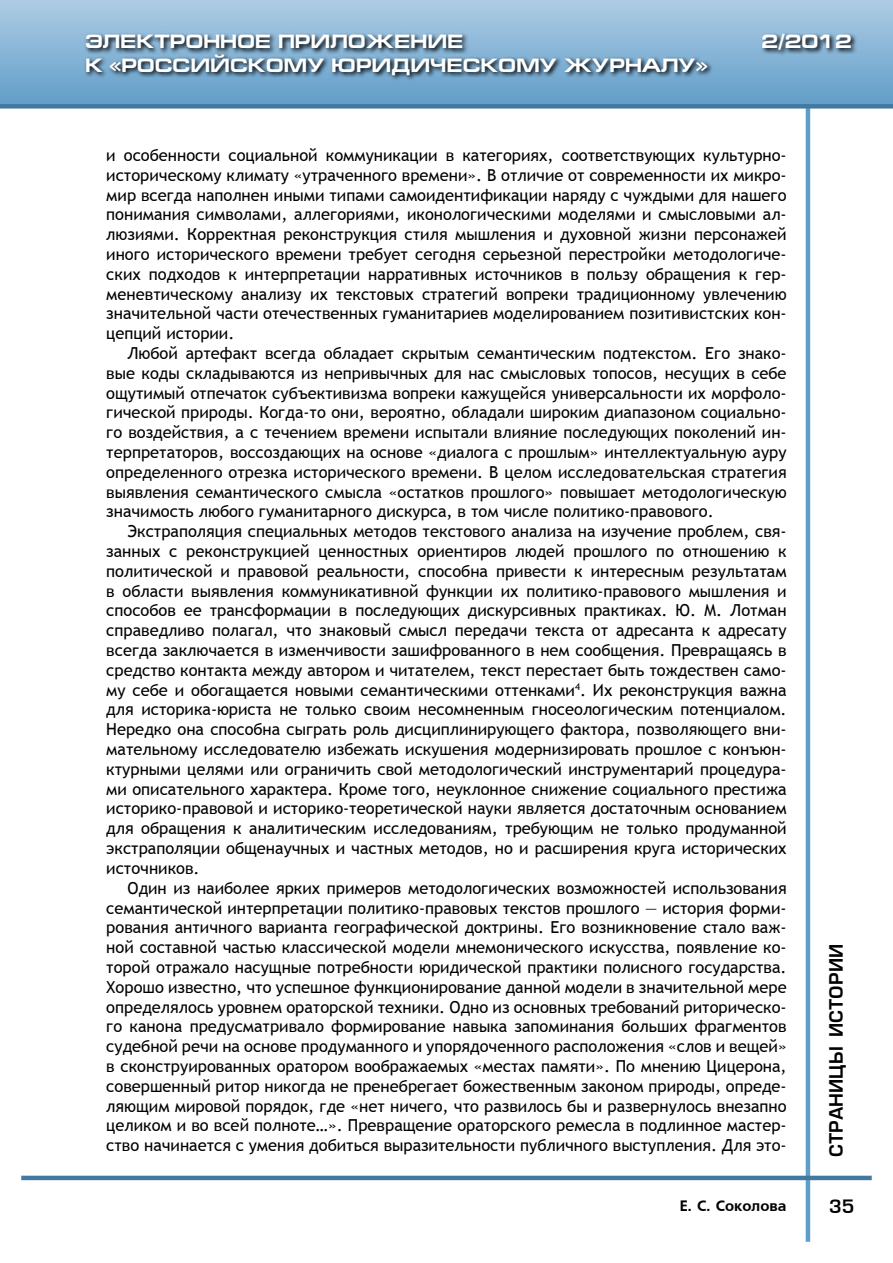
<style>
.page{position:relative;width:893px;height:1263px;background:#fff}
.page>*{position:absolute;margin:0;border:0;box-sizing:border-box;transform-origin:0 0}
.t1{font:700 19.5px "Europe Ext";color:#fff}
.t2{font:18px "Europe Demi Normal";color:#000}
.t3{font:16.5px/19.8px "Trebuchet MS";color:#000;text-align:justify}
.t4{font:15px "Free Set Bold Cyrillic";color:#000}
</style>
<div class="page">
<hr style="left:806px;top:91px;width:4px;height:1151px;background:#5f9ec9">
<hr style="left:21px;top:1176px;width:851px;height:4px;background:#4279a0">
<div style="left:0;top:0;width:893px;height:106px;background:linear-gradient(to bottom,#aecce4,#619dc9)"></div>
<div style="left:0;top:104px;width:893px;height:5px;background:#4279a0"></div>
<svg style="left:83px;top:31px;width:810px;height:121px"></svg>
<p class="t1" style="left:85px;top:31px;width:380px">ЭЛЕКТРОННОЕ ПРИЛОЖЕНИЕ</p>
<p class="t1" style="left:761px;top:31px;width:92px">2/2012</p>
<p class="t1" style="left:85px;top:54px;width:624px">К «РОССИЙСКОМУ ЮРИДИЧЕСКОМУ ЖУРНАЛУ»</p>
<p class="t3" style="left:106px;top:145px;width:682px">и особенности социальной коммуникации в категориях, соответствующих культурно&shy;историческому климату «утраченного времени». В отличие от современности их микро&shy;мир всегда наполнен иными типами самоидентификации наряду с чуждыми для нашего понимания символами, аллегориями, иконологическими моделями и смысловыми ал&shy;люзиями. Корректная реконструкция стиля мышления и духовной жизни персонажей иного исторического времени требует сегодня серьезной перестройки методологиче&shy;ских подходов к интерпретации нарративных источников в пользу обращения к гер&shy;меневтическому анализу их текстовых стратегий вопреки традиционному увлечению значительной части отечественных гуманитариев моделированием позитивистских кон&shy;цепций истории.</p>
<p class="t3" style="left:106px;top:343px;width:682px;text-indent:21px">Любой артефакт всегда обладает скрытым семантическим подтекстом. Его знако&shy;вые коды складываются из непривычных для нас смысловых топосов, несущих в себе ощутимый отпечаток субъективизма вопреки кажущейся универсальности их морфоло&shy;гической природы. Когда-то они, вероятно, обладали широким диапазоном социально&shy;го воздействия, а с течением времени испытали влияние последующих поколений ин&shy;терпретаторов, воссоздающих на основе «диалога с прошлым» интеллектуальную ауру определенного отрезка исторического времени. В целом исследовательская стратегия выявления семантического смысла «остатков прошлого» повышает методологическую значимость любого гуманитарного дискурса, в том числе политико-правового.</p>
<p class="t3" style="left:106px;top:522px;width:682px;text-indent:21px">Экстраполяция специальных методов текстового анализа на изучение проблем, свя&shy;занных с реконструкцией ценностных ориентиров людей прошлого по отношению к политической и правовой реальности, способна привести к интересным результатам в области выявления коммуникативной функции их политико-правового мышления и способов ее трансформации в последующих дискурсивных практиках. Ю. М. Лотман справедливо полагал, что знаковый смысл передачи текста от адресанта к адресату всегда заключается в изменчивости зашифрованного в нем сообщения. Превращаясь в средство контакта между автором и читателем, текст перестает быть тождествен само&shy;му себе и обогащается новыми семантическими оттенками<sup>4</sup>. Их реконструкция важна для историка-юриста не только своим несомненным гносеологическим потенциалом.<br>Нередко она способна сыграть роль дисциплинирующего фактора, позволяющего вни&shy;мательному исследователю избежать искушения модернизировать прошлое с конъюн&shy;ктурными целями или ограничить свой методологический инструментарий процедура&shy;ми описательного характера. Кроме того, неуклонное снижение социального престижа историко-правовой и историко-теоретической науки является достаточным основанием для обращения к аналитическим исследованиям, требующим не только продуманной экстраполяции общенаучных и частных методов, но и расширения круга исторических источников.</p>
<p class="t3" style="left:106px;top:878px;width:682px;text-indent:21px">Один из наиболее ярких примеров методологических возможностей использования семантической интерпретации политико-правовых текстов прошлого — история форми&shy;рования античного варианта географической доктрины. Его возникновение стало важ&shy;ной составной частью классической модели мнемонического искусства, появление ко&shy;торой отражало насущные потребности юридической практики полисного государства.<br>Хорошо известно, что успешное функционирование данной модели в значительной мере определялось уровнем ораторской техники. Одно из основных требований риторическо&shy;го канона предусматривало формирование навыка запоминания больших фрагментов судебной речи на основе продуманного и упорядоченного расположения «слов и вещей» в сконструированных оратором воображаемых «местах памяти». По мнению Цицерона, совершенный ритор никогда не пренебрегает божественным законом природы, опреде&shy;ляющим мировой порядок, где «нет ничего, что развилось бы и развернулось внезапно целиком и во всей полноте…». Превращение ораторского ремесла в подлинное мастер&shy;ство начинается с умения добиться выразительности публичного выступления. Для это-</p>
<p class="t4" style="left:680px;top:1197px;width:108px">Е. С. Соколова</p>
<p class="t2" style="left:826px;top:1157px;width:214px;rotate:-90deg">страницы истории</p>
<p class="t2" style="left:829px;top:1196px;width:27px">35</p>
</div>
